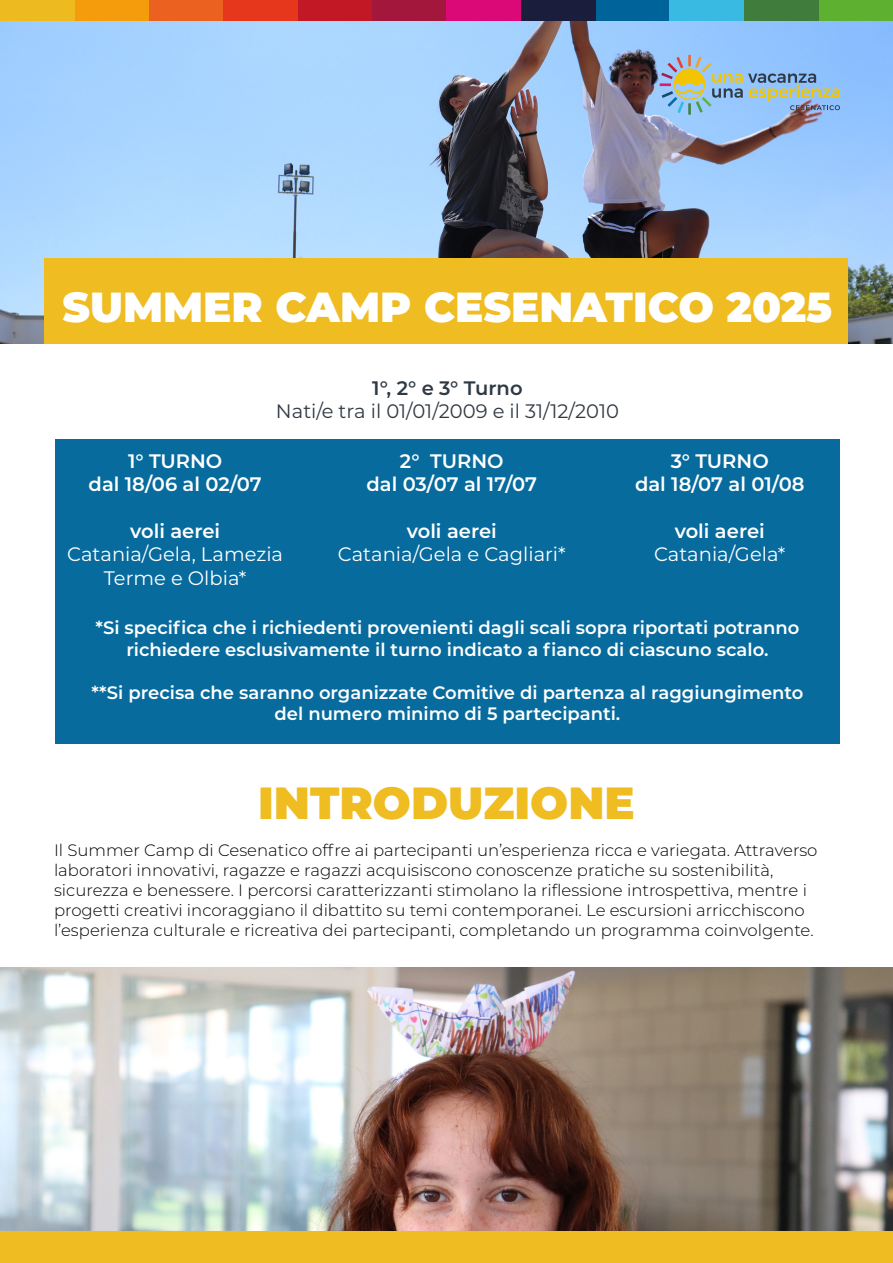
<style>
.page{position:relative;width:893px;height:1263px;background:#fff}
.page>*{position:absolute;margin:0;border:0;box-sizing:border-box;transform-origin:0 0}
.t1{font:900 45px "Montserrat";color:#efbc21}
.t2{font:900 42px "Montserrat";color:#fff}
.t3{font:600 19.5px/23.4px "Montserrat";color:#fff;text-align:center}
.t4{font:19.5px/23.4px "Montserrat";color:#fff;text-align:center}
.t5{font:19.5px "Montserrat";color:#303a44}
.t6{font:600 19.5px "Montserrat";letter-spacing:-.005em;color:#303a44}
.t7{font:600 18px/21.6px "Montserrat";color:#fff;text-align:center}
.t8{font:300 16.5px/19.8px "Montserrat";color:#000}
</style>
<div class="page">
<div style="left:0;top:1230px;width:893px;height:33px;background:#efbc21"></div>
<div style="left:372px;top:0;width:74px;height:21px;background:#a3173d"></div>
<div style="left:819px;top:0;width:74px;height:21px;background:#5eb030"></div>
<div style="left:149px;top:0;width:74px;height:21px;background:#eb611f"></div>
<div style="left:595px;top:0;width:75px;height:21px;background:#006399"></div>
<div style="left:298px;top:0;width:74px;height:21px;background:#c21724"></div>
<div style="left:744px;top:0;width:75px;height:21px;background:#407d3d"></div>
<div style="left:74px;top:0;width:75px;height:21px;background:#f59c0d"></div>
<div style="left:521px;top:0;width:74px;height:21px;background:#1b1d3d"></div>
<div style="left:223px;top:0;width:75px;height:21px;background:#e6361c"></div>
<div style="left:670px;top:0;width:74px;height:21px;background:#38bae3"></div>
<div style="left:0;top:0;width:74px;height:21px;background:#edba1f"></div>
<div style="left:446px;top:0;width:75px;height:21px;background:#db0878"></div>
<img style="left:0;top:21px;width:893px;height:323px">
<img style="left:0;top:967px;width:893px;height:263px">
<div style="left:55px;top:439px;width:785px;height:305px;background:#076b9e"></div>
<div style="left:45px;top:259px;width:803px;height:85px;background:#efbc21"></div>
<svg style="left:660px;top:55px;width:180px;height:60px;background:#98b9d1"></svg>
<h2 class="t2" style="left:63px;top:275px;width:771px">SUMMER CAMP CESENATICO 2025</h2>
<p class="t6" style="left:372px;top:374px;width:152px">1°, 2° e 3° Turno</p>
<p class="t5" style="left:276px;top:398px;width:344px">Nati/e tra il 01/01/2009 e il 31/12/2010</p>
<p class="t3" style="left:89px;top:448px;width:175px">1° TURNO<br>dal 18/06 al 02/07</p>
<p class="t3" style="left:130px;top:518px;width:92px">voli aerei</p>
<p class="t4" style="left:67px;top:542px;width:217px">Catania/Gela, Lamezia<br>Terme e Olbia*</p>
<p class="t3" style="left:366px;top:448px;width:172px">2° TURNO<br>dal 03/07 al 17/07</p>
<p class="t3" style="left:407px;top:518px;width:92px">voli aerei</p>
<p class="t4" style="left:338px;top:542px;width:229px">Catania/Gela e Cagliari*</p>
<p class="t3" style="left:635px;top:448px;width:171px">3° TURNO<br>dal 18/07 al 01/08</p>
<p class="t3" style="left:675px;top:518px;width:92px">voli aerei</p>
<p class="t4" style="left:654px;top:542px;width:133px">Catania/Gela*</p>
<p class="t7" style="left:95px;top:616px;width:706px">*Si specifica che i richiedenti provenienti dagli scali sopra riportati potranno richiedere esclusivamente il turno indicato a fianco di ciascuno scalo.</p>
<p class="t7" style="left:91px;top:681px;width:714px">**Si precisa che saranno organizzate Comitive di partenza al raggiungimento del numero minimo di 5 partecipanti.</p>
<h1 class="t1" style="left:258px;top:769px;width:378px">INTRODUZIONE</h1>
<p class="t8" style="left:54px;top:840px;width:765px">Il Summer Camp di Cesenatico offre ai partecipanti un’esperienza ricca e variegata. Attraverso laboratori innovativi, ragazze e ragazzi acquisiscono conoscenze pratiche su sostenibilità, sicurezza e benessere. I percorsi caratterizzanti stimolano la riflessione introspettiva, mentre i progetti creativi incoraggiano il dibattito su temi contemporanei. Le escursioni arricchiscono l’esperienza culturale e ricreativa dei partecipanti, completando un programma coinvolgente.</p>
</div>
